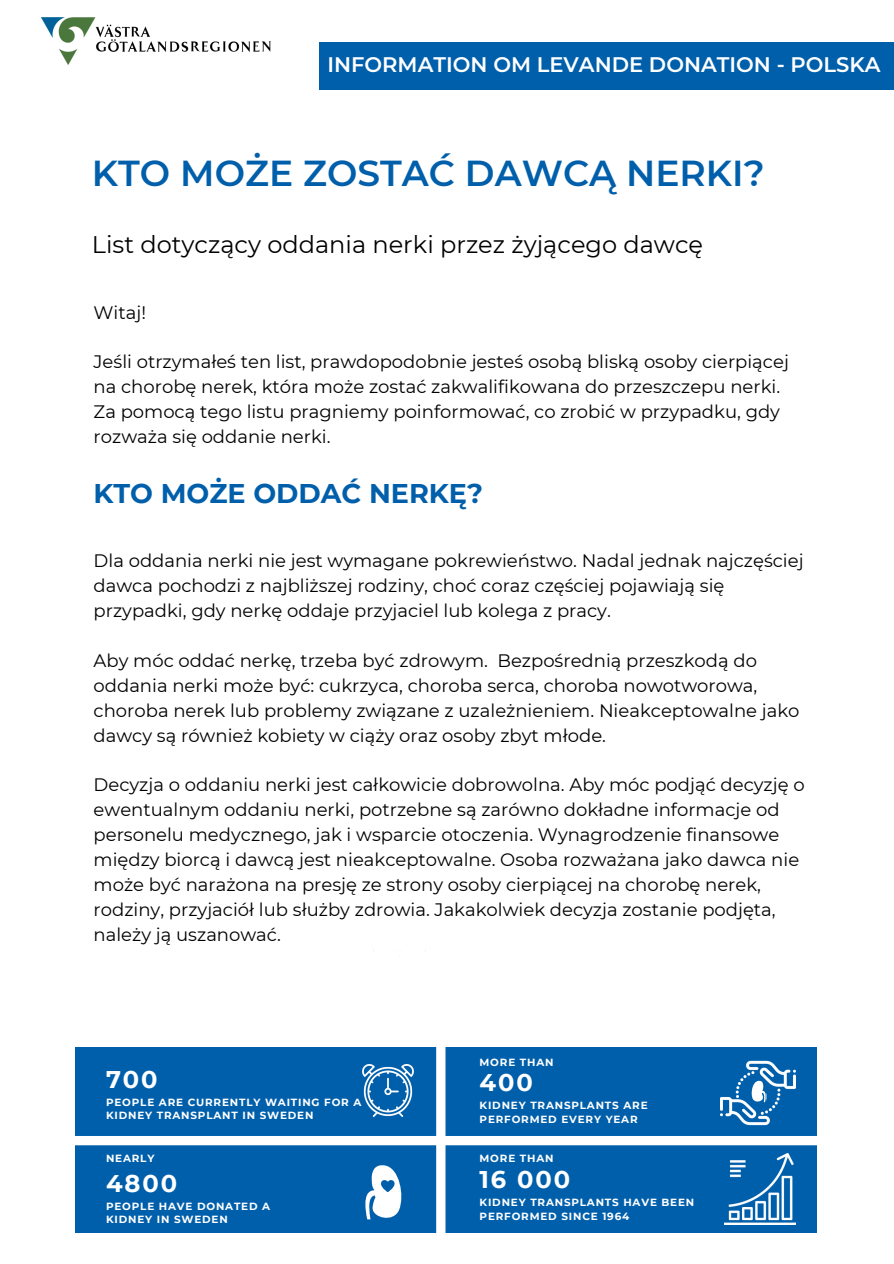
<style>
.page{position:relative;width:894px;height:1264px;background:#fff}
.page>*{position:absolute;margin:0;border:0;box-sizing:border-box;transform-origin:0 0}
.t1{font:600 36px "Montserrat";color:#005fab}
.t2{font:700 27px "Montserrat";color:#005fab}
.t3{font:700 24.15px "Montserrat";letter-spacing:.08em;color:#fff}
.t4{font:24px "Montserrat";color:#000}
.t5{font:600 21px "Montserrat";color:#fff}
.t6{font:18px/24.9px "Montserrat";color:#000}
.t7{font:700 10.35px/13.5px "Montserrat";letter-spacing:.08em;color:#fff}
</style>
<div class="page">
<div style="left:319px;top:42px;width:574px;height:47px;background:#005fab"></div>
<img style="left:41px;top:17px;width:229px;height:48px">
<svg style="left:75px;top:1047px;width:742px;height:186px;background:#176db2"></svg>
<p class="t5" style="left:327px;top:52px;width:554px">INFORMATION OM LEVANDE DONATION - POLSKA</p>
<p class="t1" style="left:92px;top:151px;width:674px">KTO MOŻE ZOSTAĆ DAWCĄ NERKI?</p>
<p class="t4" style="left:92px;top:230px;width:612px">List dotyczący oddania nerki przez żyjącego dawcę</p>
<p class="t6" style="left:94px;top:300px;width:54px">Witaj!</p>
<p class="t6" style="left:94px;top:349px;width:696px">Jeśli otrzymałeś ten list, prawdopodobnie jesteś osobą bliską osoby cierpiącej na chorobę nerek, która może zostać zakwalifikowana do przeszczepu nerki.<br>Za pomocą tego listu pragniemy poinformować, co zrobić w przypadku, gdy rozważa się oddanie nerki.</p>
<p class="t2" style="left:94px;top:477px;width:391px">KTO MOŻE ODDAĆ NERKĘ?</p>
<p class="t6" style="left:94px;top:548px;width:711px">Dla oddania nerki nie jest wymagane pokrewieństwo. Nadal jednak najczęściej dawca pochodzi z najbliższej rodziny, choć coraz częściej pojawiają się przypadki, gdy nerkę oddaje przyjaciel lub kolega z pracy.</p>
<p class="t6" style="left:94px;top:648px;width:707px">Aby móc oddać nerkę, trzeba być zdrowym. Bezpośrednią przeszkodą do oddania nerki może być: cukrzyca, choroba serca, choroba nowotworowa, choroba nerek lub problemy związane z uzależnieniem. Nieakceptowalne jako dawcy są również kobiety w ciąży oraz osoby zbyt młode.</p>
<p class="t6" style="left:94px;top:772px;width:712px">Decyzja o oddaniu nerki jest całkowicie dobrowolna. Aby móc podjąć decyzję o ewentualnym oddaniu nerki, potrzebne są zarówno dokładne informacje od personelu medycznego, jak i wsparcie otoczenia. Wynagrodzenie finansowe między biorcą i dawcą jest nieakceptowalne. Osoba rozważana jako dawca nie może być narażona na presję ze strony osoby cierpiącej na chorobę nerek, rodziny, przyjaciół lub służby zdrowia. Jakakolwiek decyzja zostanie podjęta, należy ją uszanować.</p>
<p class="t3" style="left:106px;top:1064px;width:53px">700</p>
<p class="t7" style="left:106px;top:1095px;width:257px">PEOPLE ARE CURRENTLY WAITING FOR A<br>KIDNEY TRANSPLANT IN SWEDEN</p>
<p class="t7" style="left:106px;top:1151px;width:50px">NEARLY</p>
<p class="t3" style="left:106px;top:1168px;width:73px">4800</p>
<p class="t7" style="left:106px;top:1199px;width:165px">PEOPLE HAVE DONATED A</p>
<p class="t7" style="left:106px;top:1212px;width:123px">KIDNEY IN SWEDEN</p>
<p class="t7" style="left:479px;top:1055px;width:75px">MORE THAN</p>
<p class="t3" style="left:479px;top:1067px;width:55px">400</p>
<p class="t7" style="left:479px;top:1098px;width:169px">KIDNEY TRANSPLANTS ARE<br>PERFORMED EVERY YEAR</p>
<p class="t7" style="left:479px;top:1151px;width:75px">MORE THAN</p>
<p class="t3" style="left:479px;top:1164px;width:92px">16 000</p>
<p class="t7" style="left:479px;top:1195px;width:216px">KIDNEY TRANSPLANTS HAVE BEEN<br>PERFORMED SINCE 1964</p>
</div>
